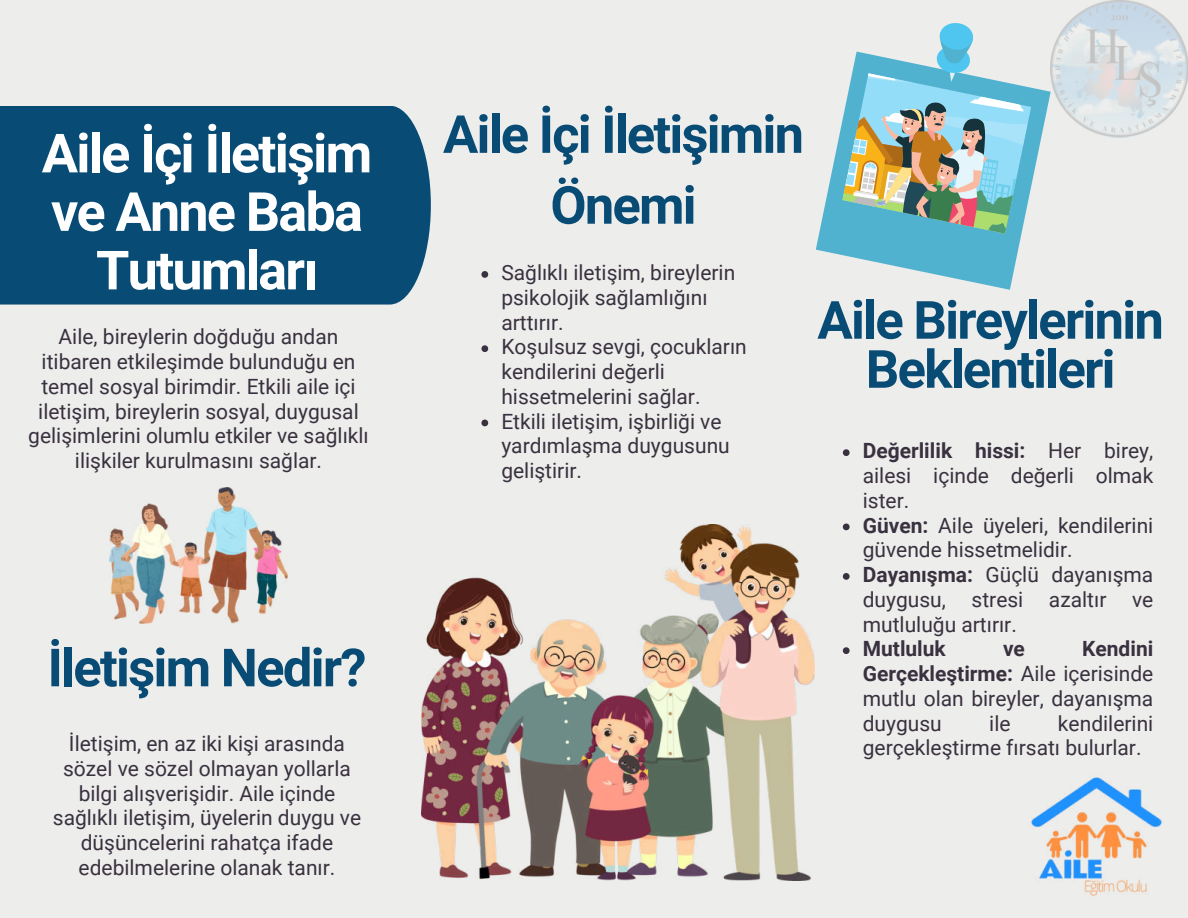
<style>
.page{position:relative;width:1188px;height:918px;background:#ededeb}
.page>*{position:absolute;margin:0;border:0;box-sizing:border-box;transform-origin:0 0}
.t1{font:700 54px/58.5px "Roboto";letter-spacing:-.035em;color:#fff;text-align:center}
.t2{font:700 52.65px/49.1px "Roboto";letter-spacing:-.035em;color:#084c76;text-align:center}
.t3{font:700 52.5px/70.8px "Roboto";letter-spacing:-.035em;color:#084c76;text-align:center}
.t4{font:21px/24.8px "Roboto";color:#39313f}
.t5{font:700 21px "Roboto";color:#39313f}
.s1{font-weight:700}
</style>
<div class="page">
<div style="left:0;top:106px;width:431px;height:199px;background:#084c76"></div>
<img style="left:1031px;top:777px;width:131px;height:119px">
<img style="left:421px;top:525px;width:394px;height:355px">
<svg style="left:816px;top:59px;width:235px;height:231px"></svg>
<svg style="left:842px;top:23px;width:189px;height:211px"></svg>
<svg style="left:481px;top:271px;width:7px;height:7px"></svg>
<svg style="left:481px;top:345px;width:7px;height:7px"></svg>
<svg style="left:481px;top:420px;width:7px;height:6px"></svg>
<svg style="left:843px;top:449px;width:7px;height:7px"></svg>
<svg style="left:843px;top:524px;width:7px;height:6px"></svg>
<svg style="left:843px;top:573px;width:7px;height:7px"></svg>
<svg style="left:843px;top:647px;width:7px;height:7px"></svg>
<img style="left:109px;top:487px;width:179px;height:137px">
<img style="left:1051px;top:0;width:137px;height:137px">
<h1 class="t1" style="left:42px;top:122px;width:332px">Aile İçi İletişim ve Anne Baba<br>Tutumları</h1>
<p class="t4" style="left:28px;top:324px;width:342px;text-align:center">Aile, bireylerin doğduğu andan itibaren etkileşimde bulunduğu en temel sosyal birimdir. Etkili aile içi iletişim, bireylerin sosyal, duygusal gelişimlerini olumlu etkiler ve sağlıklı ilişkiler kurulmasını sağlar.</p>
<h2 class="t2" style="left:48px;top:641px;width:320px">İletişim Nedir?</h2>
<p class="t4" style="left:53px;top:731px;width:310px;text-align:center">İletişim, en az iki kişi arasında sözel ve sözel olmayan yollarla bilgi alışverişidir. Aile içinde sağlıklı iletişim, üyelerin duygu ve düşüncelerini rahatça ifade edebilmelerine olanak tanır.</p>
<h3 class="t3" style="left:443px;top:97px;width:363px">Aile İçi İletişimin<br>Önemi</h3>
<p class="t4" style="left:501px;top:259px;width:247px">Sağlıklı iletişim, bireylerin psikolojik sağlamlığını arttırır.<br>Koşulsuz sevgi, çocukların kendilerini değerli hissetmelerini sağlar.<br>Etkili iletişim, işbirliği ve yardımlaşma duygusunu geliştirir.</p>
<h2 class="t2" style="left:817px;top:293px;width:348px">Aile Bireylerinin<br>Beklentileri</h2>
<p class="t4" style="left:863px;top:438px;width:292px"><span class="s1">Değerlilik hissi:</span> Her birey, ailesi içinde değerli olmak ister.<br><span class="s1">Güven:</span> Aile üyeleri, kendilerini güvende hissetmelidir.<br><span class="s1">Dayanışma:</span> Güçlü dayanışma duygusu, stresi azaltır ve mutluluğu artırır.</p>
<p class="t5" style="left:863px;top:634px;width:85px">Mutluluk</p>
<p class="t5" style="left:1003px;top:634px;width:23px">ve</p>
<p class="t4" style="left:863px;top:636px;width:292px;text-align:justify;text-indent:219px"><span class="s1">Kendini Gerçekleştirme:</span> Aile içerisinde mutlu olan bireyler, dayanışma duygusu</p>
<p class="t4" style="left:863px;top:710px;width:292px;text-indent:195px">kendilerini gerçekleştirme fırsatı bulurlar.</p>
<p class="t4" style="left:989px;top:710px;width:23px">ile</p>
</div>
